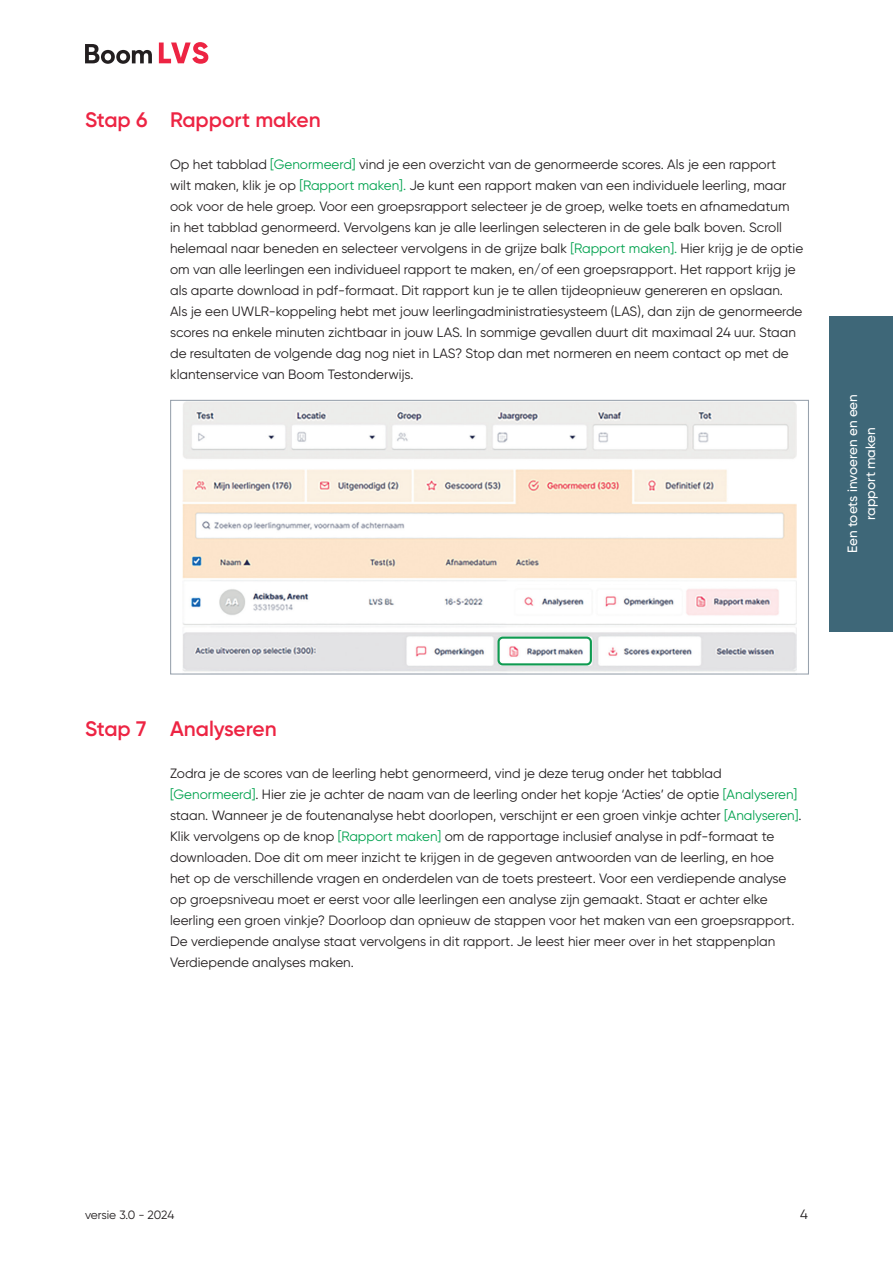
<style>
.page{position:relative;width:893px;height:1263px;background:#fff}
.page>*{position:absolute;margin:0;border:0;box-sizing:border-box;transform-origin:0 0}
.t1{font:600 21px "Gilroy";color:#ed2443}
.t2{font:13.5px/21px "Gilroy";color:#231f20}
.t3{font:500 13.5px/18px "Gilroy";color:#fff;text-align:center}
.t4{font:12px "Gilroy";letter-spacing:-.01em;color:#231f20}
.s1{color:#00a24e}
</style>
<div class="page">
<img style="left:182px;top:402px;width:615px;height:270px">
<div style="left:170px;top:400px;width:639px;height:274px;border:1px solid #98a2ad"></div>
<div style="left:497px;top:636px;width:95px;height:29px;border:2px solid #0f9b51;border-radius:4px"></div>
<div style="left:829px;top:316px;width:64px;height:315px;background:#3e6778"></div>
<svg style="left:85px;top:44px;width:67px;height:20px"></svg>
<svg style="left:159px;top:42px;width:49px;height:22px"></svg>
<h1 class="t1" style="left:85px;top:106px;width:237px">Stap 6 Rapport maken</h1>
<p class="t2" style="left:170px;top:153px;width:635px">Op het tabblad <span class="s1">[Genormeerd]</span> vind je een overzicht van de genormeerde scores. Als je een rapport<br>wilt maken, klik je op <span class="s1">[Rapport maken].</span> Je kunt een rapport maken van een individuele leerling, maar ook voor de hele groep. Voor een groepsrapport selecteer je de groep, welke toets en afnamedatum<br>in het tabblad genormeerd. Vervolgens kan je alle leerlingen selecteren in de gele balk boven. Scroll helemaal naar beneden en selecteer vervolgens in de grijze balk <span class="s1">[Rapport maken].</span> Hier krijg je de optie om van alle leerlingen een individueel rapport te maken, en/of een groepsrapport. Het rapport krijg je als aparte download in pdf-formaat. Dit rapport kun je te allen tijdeopnieuw genereren en opslaan.<br>Als je een UWLR-koppeling hebt met jouw leerlingadministratiesysteem (LAS), dan zijn de genormeerde scores na enkele minuten zichtbaar in jouw LAS. In sommige gevallen duurt dit maximaal 24 uur. Staan de resultaten de volgende dag nog niet in LAS? Stop dan met normeren en neem contact op met de klantenservice van Boom Testonderwijs.</p>
<p class="t3" style="left:843px;top:553px;width:161px;rotate:-90deg">Een toets invoeren en een rapport maken</p>
<h1 class="t1" style="left:85px;top:715px;width:193px">Stap 7 Analyseren</h1>
<p class="t2" style="left:170px;top:762px;width:633px">Zodra je de scores van de leerling hebt genormeerd, vind je deze terug onder het tabblad <span class="s1">[Genormeerd]</span>. Hier zie je achter de naam van de leerling onder het kopje ‘Acties’ de optie <span class="s1">[Analyseren] </span>staan. Wanneer je de foutenanalyse hebt doorlopen, verschijnt er een groen vinkje achter <span class="s1">[Analyseren]</span>.<br>Klik vervolgens op de knop <span class="s1">[Rapport maken]</span> om de rapportage inclusief analyse in pdf-formaat te downloaden. Doe dit om meer inzicht te krijgen in de gegeven antwoorden van de leerling, en hoe<br>het op de verschillende vragen en onderdelen van de toets presteert. Voor een verdiepende analyse op groepsniveau moet er eerst voor alle leerlingen een analyse zijn gemaakt. Staat er achter elke leerling een groen vinkje? Doorloop dan opnieuw de stappen voor het maken van een groepsrapport.<br>De verdiepende analyse staat vervolgens in dit rapport. Je leest hier meer over in het stappenplan Verdiepende analyses maken.</p>
<p class="t4" style="left:85px;top:1207px;width:91px">versie 3.0 - 2024</p>
<p class="t2" style="left:800px;top:1203px;width:9px">4</p>
</div>
